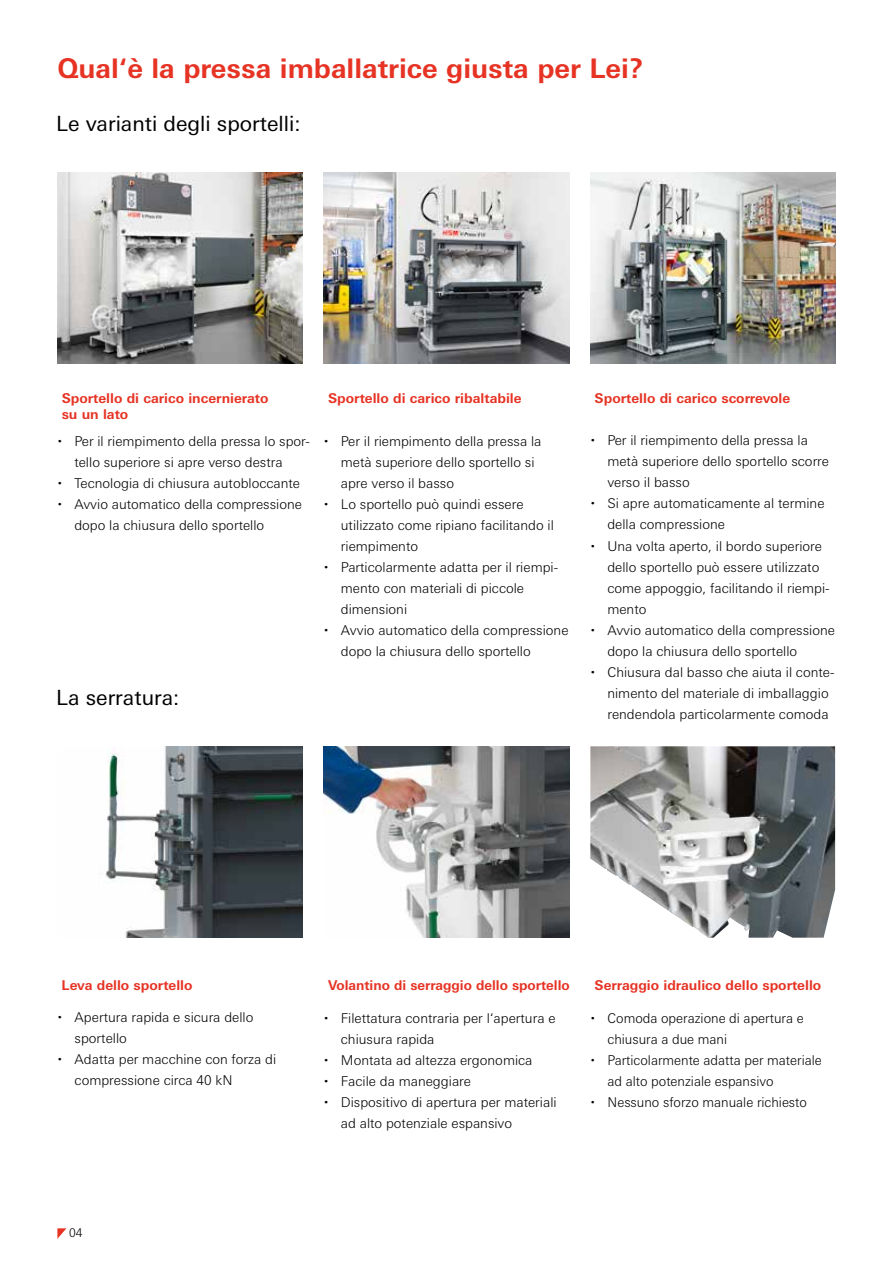
<style>
.page{position:relative;width:893px;height:1263px;background:#fff}
.page>*{position:absolute;margin:0;border:0;box-sizing:border-box;transform-origin:0 0}
.t1{font:700 27px "Univers Next W1 G";color:#e63324}
.t2{font:21px "Univers Next W1 G";color:#000}
.t3{font:300 13.5px/21px "Univers Next W1 G";color:#000}
.t4{font:700 13.5px/16.2px "Univers Next W1 G";color:#e63324}
.t5{font:300 12px "Univers Next W1 G";color:#000}
</style>
<div class="page">
<img style="left:324px;top:172px;width:245px;height:192px">
<img style="left:590px;top:172px;width:246px;height:192px">
<img style="left:57px;top:172px;width:246px;height:192px">
<img style="left:323px;top:746px;width:246px;height:192px">
<img style="left:590px;top:746px;width:245px;height:192px">
<img style="left:105px;top:746px;width:198px;height:192px">
<svg style="left:57px;top:1228px;width:9px;height:11px"></svg>
<h1 class="t1" style="left:57px;top:52px;width:588px">Qual‘è la pressa imballatrice giusta per Lei?</h1>
<h2 class="t2" style="left:56px;top:111px;width:246px">Le varianti degli sportelli:</h2>
<p class="t4" style="left:62px;top:390px;width:208px">Sportello di carico incernierato su un lato</p>
<p class="t4" style="left:328px;top:390px;width:195px">Sportello di carico ribaltabile</p>
<p class="t4" style="left:595px;top:390px;width:197px">Sportello di carico scorrevole</p>
<p class="t3" style="left:74px;top:431px;width:237px">Per il riempimento della pressa lo spor&shy;tello superiore si apre verso destra Tecnologia di chiusura autobloccante Avvio automatico della compressione dopo la chiusura dello sportello</p>
<p class="t3" style="left:341px;top:431px;width:229px">Per il riempimento della pressa la metà superiore dello sportello si<br>apre verso il basso<br>Lo sportello può quindi essere utilizzato come ripiano facilitando il riempimento<br>Particolarmente adatta per il riempi&shy;mento con materiali di piccole dimensioni<br>Avvio automatico della compressione dopo la chiusura dello sportello</p>
<p class="t3" style="left:607px;top:430px;width:229px">Per il riempimento della pressa la metà superiore dello sportello scorre verso il basso<br>Si apre automaticamente al termine della compressione<br>Una volta aperto, il bordo superiore dello sportello può essere utilizzato come appoggio, facilitando il riempi&shy;mento<br>Avvio automatico della compressione dopo la chiusura dello sportello<br>Chiusura dal basso che aiuta il conte&shy;nimento del materiale di imballaggio rendendola particolarmente comoda</p>
<h2 class="t2" style="left:56px;top:685px;width:125px">La serratura:</h2>
<p class="t4" style="left:62px;top:977px;width:132px">Leva dello sportello</p>
<p class="t4" style="left:328px;top:977px;width:243px">Volantino di serraggio dello sportello</p>
<p class="t4" style="left:595px;top:977px;width:228px">Serraggio idraulico dello sportello</p>
<p class="t3" style="left:75px;top:1006px;width:203px">Apertura rapida e sicura dello sportello<br>Adatta per macchine con forza di compressione circa 40 kN</p>
<p class="t3" style="left:341px;top:1008px;width:217px">Filettatura contraria per l‘apertura e chiusura rapida<br>Montata ad altezza ergonomica<br>Facile da maneggiare<br>Dispositivo di apertura per materiali ad alto potenziale espansivo</p>
<p class="t3" style="left:607px;top:1007px;width:216px">Comoda operazione di apertura e chiusura a due mani<br>Particolarmente adatta per materiale ad alto potenziale espansivo<br>Nessuno sforzo manuale richiesto</p>
<p class="t5" style="left:69px;top:1226px;width:15px">04</p>
</div>
